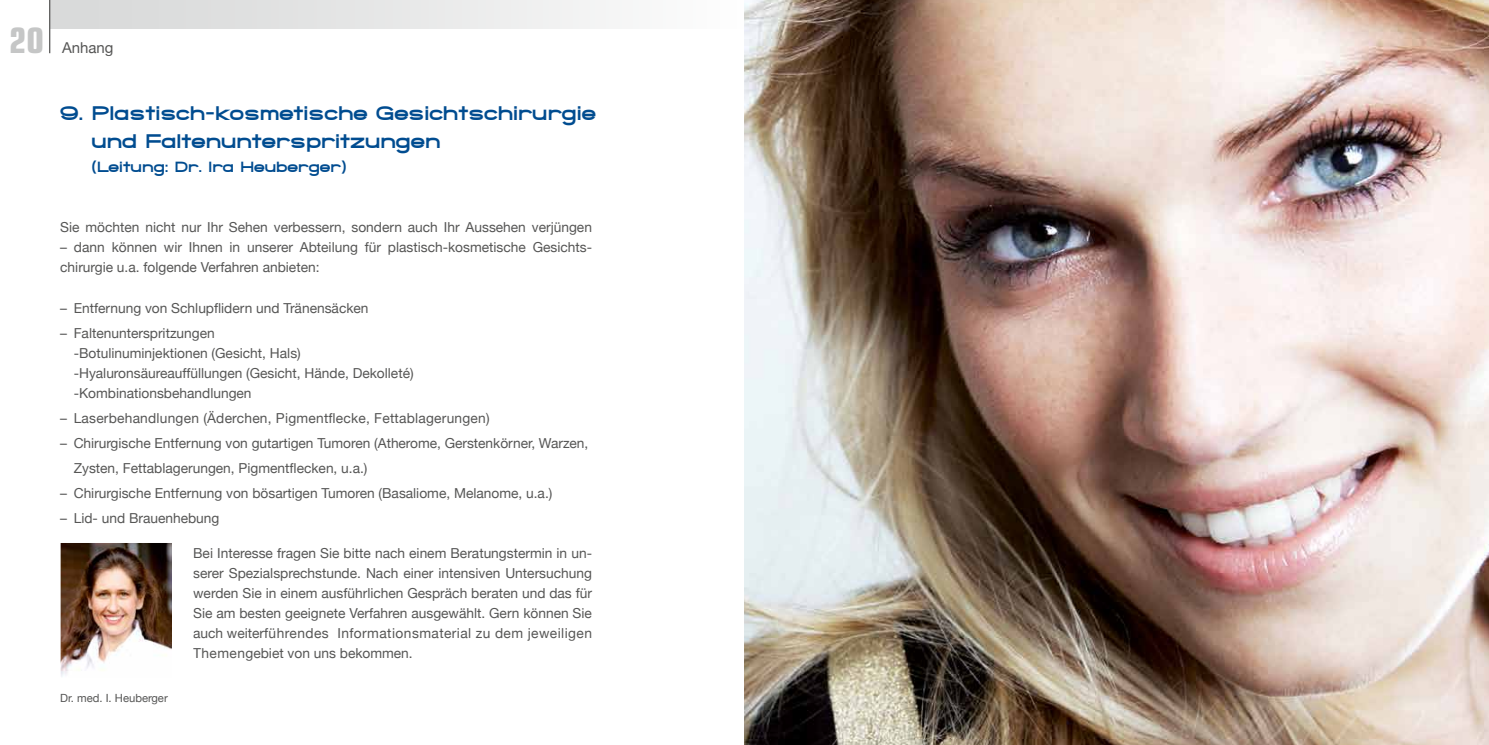
<style>
.page{position:relative;width:1489px;height:745px;background:#fff}
.page>*{position:absolute;margin:0;border:0;box-sizing:border-box;transform-origin:0 0}
.t1{font:700 condensed 35px "Eurostile";color:#c5c6c6}
.t2{font:800 20px/27.5px "SF Grandezza";color:#004c90}
.t3{font:800 15px "SF Grandezza";color:#004c90}
.t4{font:15px "Helvetica Neue";color:#565655}
.t5{font:13.75px/20px "Helvetica Neue";color:#565655}
.t6{font:11.25px "Helvetica Neue";color:#565655}
</style>
<div class="page">
<div style="left:50px;top:0;width:694px;height:28px;background:linear-gradient(to right,#d5d6d6,#fcfcfc)"></div>
<hr style="left:49px;top:0;width:1px;height:53px;background:#565655">
<img style="left:744px;top:0;width:744px;height:744px">
<img style="left:62px;top:544px;width:109px;height:131px">
<h1 class="t1" style="left:9px;top:19px;width:36px">20</h1>
<p class="t4" style="left:62px;top:37px;width:53px">Anhang</p>
<h2 class="t2" style="left:91px;top:99px;width:506px;text-indent:-31px">9. Plastisch-kosmetische Gesichtschirurgie und Faltenunterspritzungen</h2>
<p class="t3" style="left:91px;top:157px;width:257px">(Leitung: Dr. Ira Heuberger)</p>
<p class="t5" style="left:60px;top:218px;width:533px">Sie möchten nicht nur Ihr Sehen verbessern, sondern auch Ihr Aussehen verjüngen</p>
<p class="t5" style="left:60px;top:238px;width:533px">– dann können wir Ihnen in unserer Abteilung für plastisch-kosmetische Gesichts&shy;chirurgie u.a. folgende Verfahren anbieten:</p>
<p class="t5" style="left:60px;top:298px;width:310px">– Entfernung von Schlupflidern und Tränensäcken</p>
<p class="t5" style="left:74px;top:323px;width:341px;text-indent:-13px">– Faltenunterspritzungen<br>-Botulinuminjektionen (Gesicht, Hals) -Hyaluronsäureauffüllungen (Gesicht, Hände, Dekolleté) -Kombinationsbehandlungen</p>
<p class="t5" style="left:60px;top:408px;width:431px">– Laserbehandlungen (Äderchen, Pigmentflecke, Fettablagerungen)</p>
<p class="t5" style="left:74px;top:431px;width:516px;line-height:25px;text-indent:-13px">– Chirurgische Entfernung von gutartigen Tumoren (Atherome, Gerstenkörner, Warzen,<br>Zysten, Fettablagerungen, Pigmentflecken, u.a.)</p>
<p class="t5" style="left:60px;top:483px;width:493px">– Chirurgische Entfernung von bösartigen Tumoren (Basaliome, Melanome, u.a.)</p>
<p class="t5" style="left:60px;top:508px;width:161px">– Lid- und Brauenhebung</p>
<p class="t5" style="left:193px;top:543px;width:400px;text-align:justify">Bei Interesse fragen Sie bitte nach einem Beratungstermin in un&shy;serer Spezialsprechstunde. Nach einer intensiven Untersuchung werden Sie in einem ausführlichen Gespräch beraten und das für Sie am besten geeignete Verfahren ausgewählt. Gern können Sie auch weiterführendes Informationsmaterial zu dem jeweiligen Themengebiet von uns bekommen.</p>
<p class="t6" style="left:60px;top:689px;width:109px">Dr. med. I. Heuberger</p>
</div>
